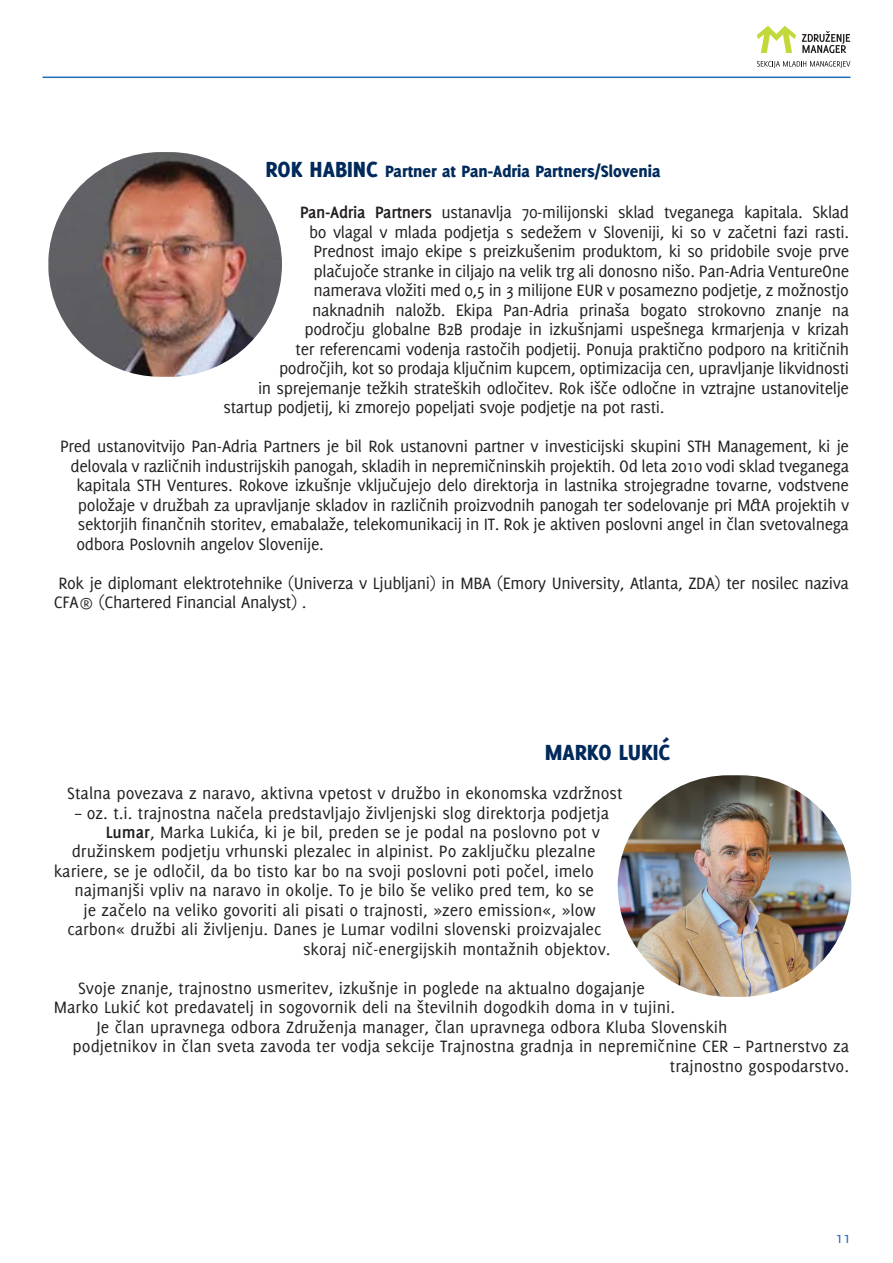
<style>
.page{position:relative;width:893px;height:1263px;background:#fff}
.page>*{position:absolute;margin:0;border:0;box-sizing:border-box;transform-origin:0 0}
.t1{font:800 24px "Delicious CE";color:#002a5b}
.t2{font:18px/19.5px "Delicious CE";letter-spacing:-.02em;color:#231f20}
.t3{font:18px "Delicious CE";color:#231f20}
.t4{font:800 18px "Delicious CE";color:#002a5b}
.t5{font:16.5px "Delicious CE";color:#1f6fb8}
.s1{font-size:24px}
.s2{font-weight:700}
</style>
<div class="page">
<svg style="left:757px;top:61px;width:93px;height:7px"></svg>
<svg style="left:757px;top:26px;width:39px;height:27px"></svg>
<svg style="left:802px;top:31px;width:48px;height:22px"></svg>
<hr style="left:43px;top:77px;width:807px;height:1px;background:#1f6fb8">
<img style="left:48px;top:152px;width:234px;height:225px">
<img style="left:618px;top:775px;width:233px;height:222px;border-radius:111px">
<p class="t4" style="left:266px;top:160px;width:396px"><span class="s1">ROK HABINC</span> Partner at Pan-Adria Partners/Slovenia</p>
<p class="t2" style="left:300px;top:203px;width:551px"><span class="s2">Pan-Adria Partners</span> ustanavlja 70-milijonski sklad tveganega kapitala. Sklad</p>
<p class="t2" style="left:309px;top:222px;width:541px">bo vlagal v mlada podjetja s sedežem v Sloveniji, ki so v začetni fazi rasti.</p>
<p class="t2" style="left:314px;top:242px;width:537px">Prednost imajo ekipe s preizkušenim produktom, ki so pridobile svoje prve</p>
<p class="t2" style="left:314px;top:261px;width:537px">plačujoče stranke in ciljajo na velik trg ali donosno nišo. Pan-Adria VentureOne</p>
<p class="t2" style="left:314px;top:281px;width:537px">namerava vložiti med 0,5 in 3 milijone EUR v posamezno podjetje, z možnostjo</p>
<p class="t2" style="left:312px;top:300px;width:538px">naknadnih naložb. Ekipa Pan-Adria prinaša bogato strokovno znanje na</p>
<p class="t2" style="left:305px;top:320px;width:546px">področju globalne B2B prodaje in izkušnjami uspešnega krmarjenja v krizah</p>
<p class="t2" style="left:296px;top:339px;width:555px">ter referencami vodenja rastočih podjetij. Ponuja praktično podporo na kritičnih</p>
<p class="t2" style="left:279px;top:358px;width:572px">področjih, kot so prodaja ključnim kupcem, optimizacija cen, upravljanje likvidnosti</p>
<p class="t2" style="left:258px;top:378px;width:593px">in sprejemanje težkih strateških odločitev. Rok išče odločne in vztrajne ustanovitelje</p>
<p class="t2" style="left:223px;top:397px;width:442px">startup podjetij, ki zmorejo popeljati svoje podjetje na pot rasti.</p>
<p class="t2" style="left:60px;top:436px;width:791px">Pred ustanovitvijo Pan-Adria Partners je bil Rok ustanovni partner v investicijski skupini STH Management, ki je</p>
<p class="t2" style="left:70px;top:456px;width:780px">delovala v različnih industrijskih panogah, skladih in nepremičninskih projektih. Od leta 2010 vodi sklad tveganega</p>
<p class="t2" style="left:76px;top:475px;width:774px">kapitala STH Ventures. Rokove izkušnje vključujejo delo direktorja in lastnika strojegradne tovarne, vodstvene</p>
<p class="t2" style="left:78px;top:495px;width:773px">položaje v družbah za upravljanje skladov in različnih proizvodnih panogah ter sodelovanje pri M&amp;A projektih v</p>
<p class="t2" style="left:78px;top:514px;width:772px">sektorjih finančnih storitev, emabalaže, telekomunikacij in IT. Rok je aktiven poslovni angel in član svetovalnega</p>
<p class="t2" style="left:76px;top:534px;width:249px">odbora Poslovnih angelov Slovenije.</p>
<p class="t2" style="left:54px;top:573px;width:796px">Rok je diplomant elektrotehnike (Univerza v Ljubljani) in MBA (Emory University, Atlanta, ZDA) ter nosilec naziva<br>CFA® (Chartered Financial Analyst) .</p>
<h1 class="t1" style="left:545px;top:737px;width:127px">MARKO LUKIĆ</h1>
<p class="t3" style="left:67px;top:783px;width:557px">Stalna povezava z naravo, aktivna vpetost v družbo in ekonomska vzdržnost</p>
<p class="t3" style="left:75px;top:802px;width:535px">– oz. t.i. trajnostna načela predstavljajo življenjski slog direktorja podjetja</p>
<p class="t3" style="left:106px;top:822px;width:496px"><span class="s2">Lumar</span>, Marka Lukića, ki je bil, preden se je podal na poslovno pot v</p>
<p class="t3" style="left:72px;top:841px;width:525px">družinskem podjetju vrhunski plezalec in alpinist. Po zaključku plezalne</p>
<p class="t3" style="left:54px;top:861px;width:542px">kariere, se je odločil, da bo tisto kar bo na svoji poslovni poti počel, imelo</p>
<p class="t3" style="left:75px;top:880px;width:521px">najmanjši vpliv na naravo in okolje. To je bilo še veliko pred tem, ko se</p>
<p class="t3" style="left:83px;top:900px;width:514px">je začelo na veliko govoriti ali pisati o trajnosti, »zero emission«, »low</p>
<p class="t3" style="left:67px;top:919px;width:536px">carbon« družbi ali življenju. Danes je Lumar vodilni slovenski proizvajalec</p>
<p class="t3" style="left:303px;top:939px;width:309px">skoraj nič-energijskih montažnih objektov.</p>
<p class="t3" style="left:78px;top:978px;width:568px">Svoje znanje, trajnostno usmeritev, izkušnje in poglede na aktualno dogajanje</p>
<p class="t3" style="left:54px;top:997px;width:623px">Marko Lukić kot predavatelj in sogovornik deli na številnih dogodkih doma in v tujini.</p>
<p class="t3" style="left:97px;top:1017px;width:632px">Je član upravnega odbora Združenja manager, član upravnega odbora Kluba Slovenskih</p>
<p class="t3" style="left:73px;top:1036px;width:778px">podjetnikov in član sveta zavoda ter vodja sekcije Trajnostna gradnja in nepremičnine CER – Partnerstvo za</p>
<p class="t3" style="left:670px;top:1056px;width:181px">trajnostno gospodarstvo.</p>
<p class="t5" style="left:836px;top:1228px;width:16px">11</p>
</div>
